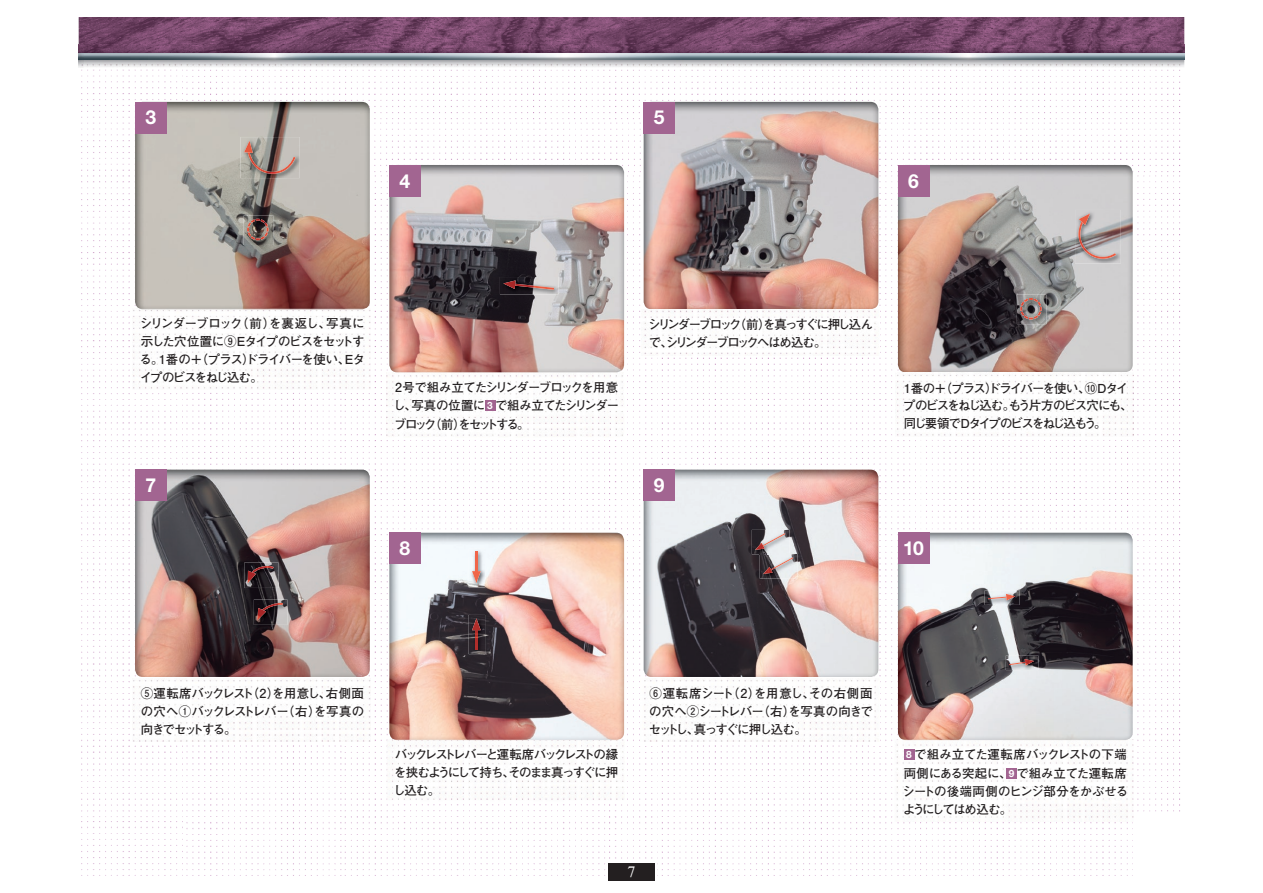
<style>
.page{position:relative;width:1263px;height:893px;background:#fff}
.page>*{position:absolute;margin:0;border:0;box-sizing:border-box;transform-origin:0 0}
.t1{font:700 19.35px "Helvetica Neue";color:#fff}
.t2{font:15.9px "Times New Roman";color:#fff}
.t3{font:700 12.45px/18px "Futo Go B101 Pro";letter-spacing:-.105em;color:#231f20;text-align:justify}
.t4{font:700 12.45px/17.4px "Futo Go B101 Pro";letter-spacing:-.055em;color:#231f20}
.t5{font:700 12.45px/18px "Futo Go B101 Pro";letter-spacing:-.15em;color:#231f20}
.t6{font:700 12.45px "Futo Go B101 Pro";letter-spacing:-.205em;color:#231f20}
.s1{font-family:"Helvetica Neue";font-size:10.05px;color:#fff}
</style>
<div class="page">
<img style="left:80px;top:67px;width:103px;height:809px">
<img style="left:183px;top:69px;width:998px;height:52px">
<img style="left:374px;top:121px;width:270px;height:54px">
<img style="left:878px;top:121px;width:303px;height:54px">
<img style="left:342px;top:175px;width:52px;height:701px">
<img style="left:605px;top:175px;width:53px;height:701px">
<img style="left:869px;top:175px;width:52px;height:701px">
<img style="left:1132px;top:175px;width:49px;height:701px">
<img style="left:658px;top:357px;width:211px;height:113px">
<img style="left:183px;top:393px;width:159px;height:77px">
<img style="left:394px;top:440px;width:211px;height:93px">
<img style="left:921px;top:440px;width:208px;height:93px">
<img style="left:186px;top:745px;width:156px;height:131px">
<img style="left:661px;top:745px;width:208px;height:131px">
<img style="left:1079px;top:822px;width:49px;height:54px">
<img style="left:398px;top:804px;width:207px;height:72px">
<img style="left:926px;top:822px;width:149px;height:54px">
<img style="left:389px;top:533px;width:235px;height:206px">
<img style="left:898px;top:533px;width:235px;height:206px">
<img style="left:132px;top:678px;width:239px;height:64px">
<img style="left:641px;top:678px;width:239px;height:64px">
<img style="left:135px;top:470px;width:235px;height:207px">
<img style="left:644px;top:470px;width:234px;height:207px">
<div style="left:135px;top:470px;width:31px;height:31px;background:#a26591"></div>
<div style="left:644px;top:470px;width:31px;height:31px;background:#a26591"></div>
<div style="left:389px;top:533px;width:32px;height:31px;background:#a26591"></div>
<div style="left:898px;top:533px;width:31px;height:31px;background:#a26591"></div>
<img style="left:387px;top:739px;width:238px;height:63px">
<img style="left:393px;top:739px;width:227px;height:1px">
<img style="left:895px;top:739px;width:238px;height:83px">
<img style="left:902px;top:739px;width:226px;height:1px">
<div style="left:904px;top:749px;width:10px;height:11px;background:#a26591"></div>
<div style="left:1006px;top:768px;width:11px;height:11px;background:#a26591"></div>
<img style="left:644px;top:102px;width:234px;height:207px">
<div style="left:644px;top:102px;width:31px;height:31px;background:#a26591"></div>
<img style="left:641px;top:310px;width:238px;height:45px">
<img style="left:135px;top:102px;width:235px;height:206px">
<div style="left:135px;top:102px;width:31px;height:31px;background:#a26591"></div>
<img style="left:132px;top:308px;width:238px;height:82px">
<img style="left:139px;top:308px;width:227px;height:1px">
<img style="left:241px;top:137px;width:59px;height:41px">
<img style="left:248px;top:153px;width:47px;height:21px">
<svg style="left:244px;top:141px;width:9px;height:12px"></svg>
<img style="left:244px;top:215px;width:29px;height:30px">
<img style="left:247px;top:219px;width:22px;height:21px">
<img style="left:386px;top:372px;width:238px;height:66px">
<div style="left:485px;top:400px;width:10px;height:11px;background:#a26591"></div>
<img style="left:389px;top:165px;width:235px;height:207px">
<div style="left:389px;top:165px;width:32px;height:31px;background:#a26591"></div>
<img style="left:500px;top:277px;width:59px;height:17px">
<img style="left:515px;top:284px;width:39px;height:6px">
<svg style="left:503px;top:280px;width:13px;height:9px"></svg>
<img style="left:898px;top:165px;width:235px;height:207px">
<div style="left:898px;top:165px;width:31px;height:31px;background:#a26591"></div>
<img style="left:895px;top:373px;width:238px;height:64px">
<img style="left:1075px;top:210px;width:46px;height:53px">
<img style="left:1078px;top:222px;width:38px;height:37px">
<svg style="left:1079px;top:213px;width:11px;height:12px"></svg>
<img style="left:1017px;top:295px;width:29px;height:29px">
<img style="left:1020px;top:298px;width:22px;height:21px">
<img style="left:244px;top:563px;width:35px;height:25px">
<img style="left:252px;top:566px;width:22px;height:7px">
<svg style="left:248px;top:571px;width:8px;height:12px"></svg>
<img style="left:254px;top:599px;width:33px;height:26px">
<img style="left:262px;top:603px;width:21px;height:8px">
<svg style="left:257px;top:608px;width:9px;height:13px"></svg>
<img style="left:469px;top:548px;width:16px;height:39px">
<svg style="left:472px;top:552px;width:9px;height:31px"></svg>
<img style="left:469px;top:615px;width:16px;height:39px">
<img style="left:475px;top:630px;width:2px;height:20px">
<svg style="left:472px;top:618px;width:9px;height:12px"></svg>
<img style="left:752px;top:530px;width:37px;height:24px">
<img style="left:763px;top:533px;width:22px;height:10px">
<img style="left:760px;top:554px;width:37px;height:25px">
<svg style="left:755px;top:543px;width:34px;height:12px"></svg>
<img style="left:771px;top:557px;width:22px;height:13px">
<svg style="left:763px;top:567px;width:10px;height:7px"></svg>
<img style="left:984px;top:590px;width:35px;height:15px">
<svg style="left:988px;top:594px;width:27px;height:6px"></svg>
<img style="left:1006px;top:656px;width:32px;height:14px">
<img style="left:1009px;top:662px;width:16px;height:3px">
<svg style="left:1025px;top:659px;width:9px;height:7px"></svg>
<img style="left:79px;top:17px;width:1105px;height:28px">
<img style="left:84px;top:45px;width:1100px;height:15px">
<img style="left:84px;top:60px;width:1100px;height:7px">
<svg style="left:79px;top:45px;width:5px;height:22px"></svg>
<div style="left:1137px;top:814px;width:51px;height:62px;background:#fff"></div>
<div style="left:608px;top:863px;width:47px;height:17px;background:#231f20"></div>
<h1 class="t1" style="left:145px;top:106px;width:12px">3</h1>
<h1 class="t1" style="left:654px;top:106px;width:12px">5</h1>
<h1 class="t1" style="left:400px;top:169px;width:12px">4</h1>
<h1 class="t1" style="left:908px;top:169px;width:12px">6</h1>
<p class="t3" style="left:140px;top:313px;width:227px">シリンダーブロック（前）を裏返し、写真に示した穴位置に⑨Eタイプのビスをセットする。1番の＋（プラス）ドライバーを使い、Eタイプのビスをねじ込む。</p>
<p class="t4" style="left:393px;top:377px;width:227px">2号で組み立てたシリンダーブロックを用意し、写真の位置に <span class="s1">3</span> で組み立てたシリンダー</p>
<p class="t6" style="left:394px;top:415px;width:137px">ブロック（前）をセットする。</p>
<p class="t5" style="left:649px;top:314px;width:226px">シリンダーブロック（前）を真っすぐに押し込んで、シリンダーブロックへはめ込む。</p>
<p class="t3" style="left:903px;top:377px;width:231px;text-align:left">1番の＋（プラス）ドライバーを使い、⑩Dタイプのビスをねじ込む。もう片方のビス穴にも、同じ要領でDタイプのビスをねじ込もう。</p>
<h1 class="t1" style="left:145px;top:473px;width:12px">7</h1>
<h1 class="t1" style="left:654px;top:473px;width:12px">9</h1>
<h1 class="t1" style="left:400px;top:536px;width:12px">8</h1>
<h1 class="t1" style="left:903px;top:536px;width:22px">10</h1>
<p class="t3" style="left:141px;top:682px;width:225px">⑤運転席バックレスト（2）を用意し、右側面の穴へ①バックレストレバー（右）を写真の向きでセットする。</p>
<p class="t3" style="left:649px;top:682px;width:225px">⑥運転席シート（2）を用意し、その右側面の穴へ②シートレバー（右）を写真の向きでセットし、真っすぐに押し込む。</p>
<p class="t3" style="left:393px;top:744px;width:226px">バックレストレバーと運転席バックレストの縁を挟むようにして持ち、そのまま真っすぐに押し込む。</p>
<p class="t3" style="left:903px;top:743px;width:227px;line-height:18.5px"><span class="s1">8</span> で組み立てた運転席バックレストの下端両側にある突起に、<span class="s1">9</span> で組み立てた運転席シートの後端両側のヒンジ部分をかぶせるようにしてはめ込む。</p>
<p class="t2" style="left:623px;top:863px;width:17px">15</p>
<p class="t2" style="left:627px;top:863px;width:9px">7</p>
</div>
